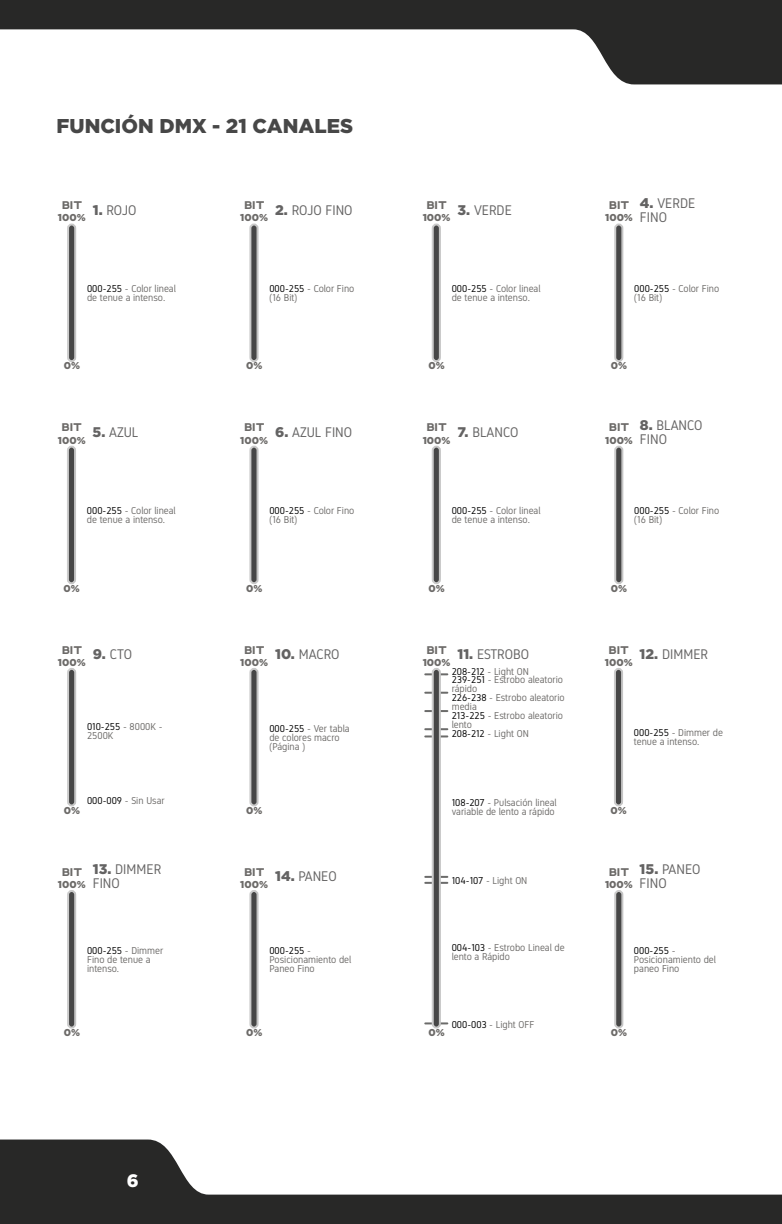
<style>
.page{position:relative;width:782px;height:1224px;background:#fff}
.page>*{position:absolute;margin:0;border:0;box-sizing:border-box;transform-origin:0 0}
.t1{font:900 20px "Gotham";color:#474747}
.t2{font:900 18px "Gotham";color:#fff}
.t3{font:14px/14px "Gidole";color:#646363}
.t4{font:12px "Axis";color:#6c6a68}
.t5{font:10px/9px "Gidole";color:#6c6a68}
.t6{font:900 10px "Gotham";color:#6c6a68}
.s1{font-family:"Gotham";font-weight:900}
.s2{color:#000}
</style>
<div class="page">
<svg style="left:0;top:1140px;width:782px;height:84px"></svg>
<svg style="left:0;top:0;width:782px;height:84px"></svg>
<hr style="left:425px;top:735px;width:22px;height:2px;background:#6b6b6a">
<hr style="left:425px;top:728px;width:22px;height:2px;background:#6b6b6a">
<hr style="left:425px;top:710px;width:22px;height:2px;background:#6b6b6a">
<hr style="left:425px;top:692px;width:22px;height:2px;background:#6b6b6a">
<hr style="left:425px;top:673px;width:22px;height:2px;background:#6b6b6a">
<hr style="left:425px;top:1022px;width:22px;height:2px;background:#6b6b6a">
<hr style="left:425px;top:882px;width:22px;height:2px;background:#6b6b6a">
<hr style="left:425px;top:876px;width:22px;height:2px;background:#6b6b6a">
<div style="left:68px;top:225px;width:7px;height:136px;background:#474747;border-radius:4px"></div>
<div style="left:67px;top:224px;width:9px;height:138px;border:2px solid #fff;border-radius:4px"></div>
<div style="left:68px;top:891px;width:7px;height:137px;background:#474747;border-radius:4px"></div>
<div style="left:67px;top:890px;width:9px;height:139px;border:2px solid #fff;border-radius:4px"></div>
<div style="left:68px;top:669px;width:7px;height:136px;background:#474747;border-radius:4px"></div>
<div style="left:67px;top:668px;width:9px;height:138px;border:2px solid #fff;border-radius:4px"></div>
<div style="left:250px;top:225px;width:7px;height:136px;background:#474747;border-radius:4px"></div>
<div style="left:249px;top:224px;width:9px;height:138px;border:2px solid #fff;border-radius:4px"></div>
<div style="left:433px;top:225px;width:7px;height:136px;background:#474747;border-radius:4px"></div>
<div style="left:432px;top:224px;width:9px;height:138px;border:2px solid #fff;border-radius:4px"></div>
<div style="left:615px;top:225px;width:7px;height:136px;background:#474747;border-radius:4px"></div>
<div style="left:614px;top:224px;width:9px;height:138px;border:2px solid #fff;border-radius:4px"></div>
<div style="left:250px;top:891px;width:7px;height:137px;background:#474747;border-radius:4px"></div>
<div style="left:249px;top:890px;width:9px;height:139px;border:2px solid #fff;border-radius:4px"></div>
<div style="left:250px;top:669px;width:7px;height:136px;background:#474747;border-radius:4px"></div>
<div style="left:249px;top:668px;width:9px;height:138px;border:2px solid #fff;border-radius:4px"></div>
<div style="left:68px;top:447px;width:7px;height:136px;background:#474747;border-radius:4px"></div>
<div style="left:67px;top:446px;width:9px;height:138px;border:2px solid #fff;border-radius:4px"></div>
<div style="left:250px;top:447px;width:7px;height:136px;background:#474747;border-radius:4px"></div>
<div style="left:249px;top:446px;width:9px;height:138px;border:2px solid #fff;border-radius:4px"></div>
<div style="left:615px;top:891px;width:7px;height:137px;background:#474747;border-radius:4px"></div>
<div style="left:614px;top:890px;width:9px;height:139px;border:2px solid #fff;border-radius:4px"></div>
<div style="left:433px;top:669px;width:7px;height:359px;background:#474747;border-radius:4px"></div>
<div style="left:432px;top:668px;width:9px;height:361px;border:2px solid #fff;border-radius:4px"></div>
<div style="left:433px;top:447px;width:7px;height:136px;background:#474747;border-radius:4px"></div>
<div style="left:432px;top:446px;width:9px;height:138px;border:2px solid #fff;border-radius:4px"></div>
<div style="left:615px;top:447px;width:7px;height:136px;background:#474747;border-radius:4px"></div>
<div style="left:614px;top:446px;width:9px;height:138px;border:2px solid #fff;border-radius:4px"></div>
<div style="left:615px;top:669px;width:7px;height:136px;background:#474747;border-radius:4px"></div>
<div style="left:614px;top:668px;width:9px;height:138px;border:2px solid #fff;border-radius:4px"></div>
<h1 class="t1" style="left:57px;top:115px;width:298px">FUNCIÓN DMX - 21 CANALES</h1>
<p class="t4" style="left:62px;top:198px;width:22px">BIT</p>
<h3 class="t3" style="left:93px;top:203px;width:45px"><span class="s1">1.</span> ROJO</h3>
<p class="t6" style="left:58px;top:212px;width:29px">100%</p>
<h3 class="t3" style="left:275px;top:203px;width:79px"><span class="s1">2.</span> ROJO FINO</h3>
<h3 class="t3" style="left:457px;top:203px;width:56px"><span class="s1">3.</span> VERDE</h3>
<h3 class="t3" style="left:640px;top:196px;width:57px"><span class="s1">4.</span> VERDE<br>FINO</h3>
<p class="t4" style="left:244px;top:198px;width:22px">BIT</p>
<p class="t4" style="left:426px;top:198px;width:22px">BIT</p>
<p class="t4" style="left:609px;top:198px;width:22px">BIT</p>
<p class="t6" style="left:240px;top:212px;width:29px">100%</p>
<p class="t6" style="left:423px;top:212px;width:29px">100%</p>
<p class="t6" style="left:605px;top:212px;width:29px">100%</p>
<p class="t5" style="left:87px;top:284px;width:90px"><span class="s2">000-255</span> - Color lineal de tenue a intenso.</p>
<p class="t5" style="left:269px;top:284px;width:86px"><span class="s2">000-255</span> - Color Fino (16 Bit)</p>
<p class="t5" style="left:452px;top:284px;width:90px"><span class="s2">000-255</span> - Color lineal de tenue a intenso.</p>
<p class="t5" style="left:634px;top:284px;width:86px"><span class="s2">000-255</span> - Color Fino (16 Bit)</p>
<p class="t6" style="left:64px;top:360px;width:18px">0%</p>
<p class="t6" style="left:246px;top:360px;width:18px">0%</p>
<p class="t6" style="left:428px;top:360px;width:18px">0%</p>
<p class="t6" style="left:611px;top:360px;width:18px">0%</p>
<p class="t4" style="left:62px;top:420px;width:22px">BIT</p>
<p class="t4" style="left:244px;top:420px;width:22px">BIT</p>
<h3 class="t3" style="left:93px;top:425px;width:47px"><span class="s1">5.</span> AZUL</h3>
<h3 class="t3" style="left:275px;top:425px;width:79px"><span class="s1">6.</span> AZUL FINO</h3>
<p class="t6" style="left:58px;top:434px;width:29px">100%</p>
<p class="t6" style="left:240px;top:434px;width:29px">100%</p>
<h3 class="t3" style="left:457px;top:425px;width:62px"><span class="s1">7.</span> BLANCO</h3>
<h3 class="t3" style="left:640px;top:418px;width:64px"><span class="s1">8.</span> BLANCO<br>FINO</h3>
<p class="t4" style="left:426px;top:420px;width:22px">BIT</p>
<p class="t4" style="left:609px;top:420px;width:22px">BIT</p>
<p class="t6" style="left:423px;top:434px;width:29px">100%</p>
<p class="t6" style="left:605px;top:434px;width:29px">100%</p>
<p class="t5" style="left:87px;top:506px;width:90px"><span class="s2">000-255</span> - Color lineal de tenue a intenso.</p>
<p class="t5" style="left:269px;top:506px;width:86px"><span class="s2">000-255</span> - Color Fino (16 Bit)</p>
<p class="t5" style="left:452px;top:506px;width:90px"><span class="s2">000-255</span> - Color lineal de tenue a intenso.</p>
<p class="t5" style="left:634px;top:506px;width:86px"><span class="s2">000-255</span> - Color Fino (16 Bit)</p>
<p class="t6" style="left:64px;top:582px;width:18px">0%</p>
<p class="t6" style="left:246px;top:582px;width:18px">0%</p>
<p class="t6" style="left:428px;top:582px;width:18px">0%</p>
<p class="t6" style="left:611px;top:582px;width:18px">0%</p>
<p class="t4" style="left:62px;top:643px;width:22px">BIT</p>
<h3 class="t3" style="left:93px;top:647px;width:41px"><span class="s1">9.</span> CTO</h3>
<p class="t6" style="left:58px;top:656px;width:29px">100%</p>
<p class="t4" style="left:244px;top:643px;width:22px">BIT</p>
<h3 class="t3" style="left:275px;top:647px;width:66px"><span class="s1">10.</span> MACRO</h3>
<p class="t6" style="left:240px;top:656px;width:29px">100%</p>
<p class="t4" style="left:426px;top:643px;width:22px">BIT</p>
<h3 class="t3" style="left:457px;top:647px;width:73px"><span class="s1">11.</span> ESTROBO</h3>
<p class="t6" style="left:423px;top:656px;width:29px">100%</p>
<p class="t4" style="left:608px;top:643px;width:22px">BIT</p>
<h3 class="t3" style="left:639px;top:647px;width:70px"><span class="s1">12.</span> DIMMER</h3>
<p class="t6" style="left:605px;top:656px;width:29px">100%</p>
<p class="t5" style="left:87px;top:722px;width:77px"><span class="s2">010-255</span> - 8000K -<br>2500K</p>
<p class="t5" style="left:269px;top:724px;width:82px"><span class="s2">000-255</span> - Ver tabla de colores macro (Página )</p>
<p class="t5" style="left:452px;top:667px;width:79px"><span class="s2">208-212</span> - Light ON</p>
<p class="t5" style="left:452px;top:711px;width:113px"><span class="s2">213-225</span> - Estrobo aleatorio lento</p>
<p class="t5" style="left:452px;top:675px;width:113px"><span class="s2">239-251</span> - Estrobo aleatorio rápido</p>
<p class="t5" style="left:452px;top:693px;width:114px"><span class="s2">226-238</span> - Estrobo aleatorio media</p>
<p class="t5" style="left:452px;top:729px;width:79px"><span class="s2">208-212</span> - Light ON</p>
<p class="t5" style="left:634px;top:728px;width:90px"><span class="s2">000-255</span> - Dimmer de tenue a intenso.</p>
<p class="t5" style="left:87px;top:796px;width:79px"><span class="s2">000-009</span> - Sin Usar</p>
<p class="t6" style="left:64px;top:804px;width:18px">0%</p>
<p class="t6" style="left:246px;top:804px;width:18px">0%</p>
<p class="t5" style="left:452px;top:798px;width:106px"><span class="s2">108-207</span> - Pulsación lineal variable de lento a rápido</p>
<p class="t6" style="left:610px;top:804px;width:18px">0%</p>
<h3 class="t3" style="left:93px;top:862px;width:70px"><span class="s1">13.</span> DIMMER<br>FINO</h3>
<p class="t4" style="left:62px;top:865px;width:22px">BIT</p>
<p class="t6" style="left:58px;top:879px;width:29px">100%</p>
<p class="t4" style="left:244px;top:865px;width:22px">BIT</p>
<h3 class="t3" style="left:275px;top:869px;width:63px"><span class="s1">14.</span> PANEO</h3>
<p class="t6" style="left:240px;top:879px;width:29px">100%</p>
<p class="t5" style="left:452px;top:875px;width:77px"><span class="s2">104-107</span> - Light ON</p>
<h3 class="t3" style="left:639px;top:862px;width:62px"><span class="s1">15.</span> PANEO<br>FINO</h3>
<p class="t4" style="left:609px;top:865px;width:22px">BIT</p>
<p class="t6" style="left:605px;top:879px;width:29px">100%</p>
<p class="t5" style="left:87px;top:946px;width:78px"><span class="s2">000-255</span> - Dimmer<br>Fino de tenue a intenso.</p>
<p class="t5" style="left:269px;top:946px;width:83px"><span class="s2">000-255</span> -<br>Posicionamiento del<br>Paneo Fino</p>
<p class="t5" style="left:452px;top:943px;width:114px"><span class="s2">004-103</span> - Estrobo Lineal de lento a Rápido</p>
<p class="t5" style="left:634px;top:946px;width:83px"><span class="s2">000-255</span> -<br>Posicionamiento del paneo Fino</p>
<p class="t6" style="left:64px;top:1027px;width:18px">0%</p>
<p class="t6" style="left:246px;top:1027px;width:18px">0%</p>
<p class="t5" style="left:452px;top:1020px;width:84px"><span class="s2">000-003</span> - Light OFF</p>
<p class="t6" style="left:428px;top:1027px;width:18px">0%</p>
<p class="t6" style="left:611px;top:1027px;width:18px">0%</p>
<h2 class="t2" style="left:127px;top:1171px;width:13px">6</h2>
</div>
